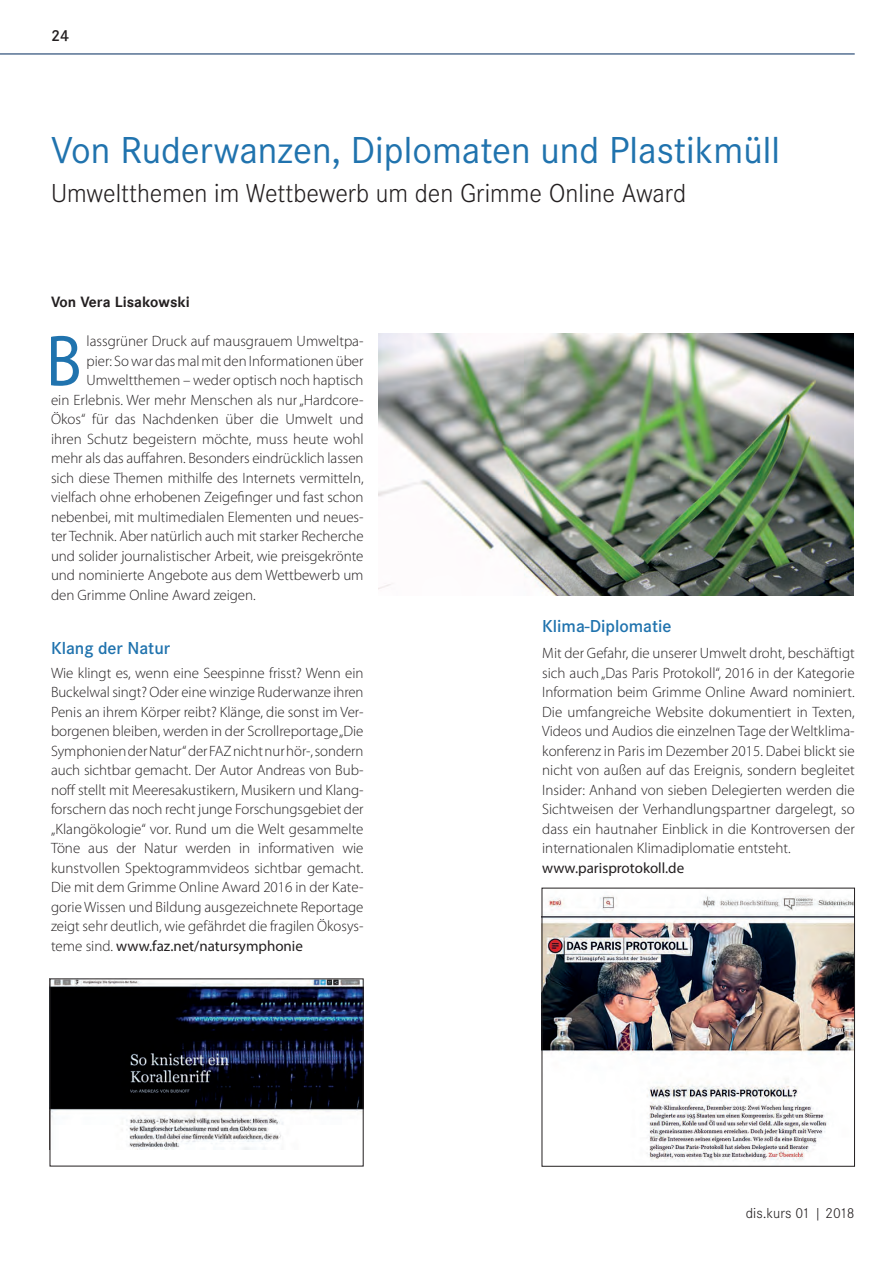
<style>
.page{position:relative;width:893px;height:1263px;background:#fff}
.page>*{position:absolute;margin:0;border:0;box-sizing:border-box;transform-origin:0 0}
._05A-Initial-Dossier{font:72.9px "Myriad Pro";color:#2073ae;scale:.9 1}
._01B-Headline-Doss{font:39px "Corporate S";color:#2073ae}
._02B-Subline{font:300 27px "Corporate S";color:#231f20}
._04B-ZUE-Dossier{font:600 18px "Corporate S";color:#2073ae}
.t1{font:600 16.5px "Corporate S";color:#231f20}
._01A-fliesstext{font:300 15px/19.5px "Myriad Pro";color:#231f20;text-align:justify}
._05A-Initial-Dossier-2{font:300 15px "Myriad Pro";letter-spacing:-.005em;color:#231f20}
._01A-fliesstext-2{font:15px "Myriad Pro";color:#231f20}
.t2{font:300 15px "Corporate S";color:#231f20}
._04A-vonAutor{font:700 14.7px "Corporate SBQ";color:#231f20}
.s1{font-weight:400}
</style>
<div class="page">
<hr style="left:0;top:54px;width:855px;height:1px;background:#002a5c">
<img style="left:544px;top:895px;width:309px;height:266px">
<div style="left:542px;top:888px;width:313px;height:278px;border:1px solid #231f20"></div>
<img style="left:52px;top:980px;width:310px;height:169px">
<div style="left:50px;top:978px;width:314px;height:188px;border:1px solid #231f20"></div>
<img style="left:378px;top:333px;width:475px;height:262px">
<p class="t1" style="left:51px;top:26px;width:20px">24</p>
<p class="_01B-Headline-Doss" style="left:51px;top:128px;width:730px">Von Ruderwanzen, Diplomaten und Plastikmüll</p>
<p class="_02B-Subline" style="left:51px;top:178px;width:637px">Umweltthemen im Wettbewerb um den Grimme Online Award</p>
<p class="_04A-vonAutor" style="left:51px;top:293px;width:140px">Von Vera Lisakowski</p>
<p class="_05A-Initial-Dossier" style="left:46px;top:316px;width:41px">B</p>
<p class="_05A-Initial-Dossier-2" style="left:86px;top:332px;width:279px">lassgrüner Druck auf mausgrauem Umweltpa-</p>
<p class="_05A-Initial-Dossier-2" style="left:86px;top:352px;width:278px">pier: So war das mal mit den Informationen über</p>
<p class="_05A-Initial-Dossier-2" style="left:86px;top:371px;width:279px">Umweltthemen – weder optisch noch haptisch</p>
<p class="_05A-Initial-Dossier-2" style="left:51px;top:391px;width:314px">ein Erlebnis. Wer mehr Menschen als nur „Hardcore-</p>
<p class="_05A-Initial-Dossier-2" style="left:51px;top:410px;width:314px">Ökos“ für das Nachdenken über die Umwelt und</p>
<p class="_05A-Initial-Dossier-2" style="left:51px;top:430px;width:314px">ihren Schutz begeistern möchte, muss heute wohl</p>
<p class="_05A-Initial-Dossier-2" style="left:51px;top:449px;width:314px">mehr als das auffahren. Besonders eindrücklich lassen</p>
<p class="_05A-Initial-Dossier-2" style="left:51px;top:469px;width:314px">sich diese Themen mithilfe des Internets vermitteln,</p>
<p class="_05A-Initial-Dossier-2" style="left:51px;top:488px;width:314px">vielfach ohne erhobenen Zeigefinger und fast schon</p>
<p class="_05A-Initial-Dossier-2" style="left:51px;top:508px;width:314px">nebenbei, mit multimedialen Elementen und neues-</p>
<p class="_05A-Initial-Dossier-2" style="left:51px;top:527px;width:314px">ter Technik. Aber natürlich auch mit starker Recherche</p>
<p class="_05A-Initial-Dossier-2" style="left:51px;top:547px;width:314px">und solider journalistischer Arbeit, wie preisgekrönte</p>
<p class="_05A-Initial-Dossier-2" style="left:51px;top:566px;width:314px">und nominierte Angebote aus dem Wettbewerb um</p>
<p class="_05A-Initial-Dossier-2" style="left:51px;top:586px;width:206px">den Grimme Online Award zeigen.</p>
<p class="_04B-ZUE-Dossier" style="left:51px;top:637px;width:121px">Klang der Natur</p>
<p class="_01A-fliesstext" style="left:51px;top:663px;width:314px">Wie klingt es, wenn eine Seespinne frisst? Wenn ein Buckelwal singt? Oder eine winzige Ruderwanze ihren Penis an ihrem Körper reibt? Klänge, die sonst im Ver&shy;borgenen bleiben, werden in der Scrollreportage „Die Symphonien der Natur“ der FAZ nicht nur hör-, sondern auch sichtbar gemacht. Der Autor Andreas von Bub&shy;noff stellt mit Meeresakustikern, Musikern und Klang&shy;forschern das noch recht junge Forschungsgebiet der „Klangökologie“ vor. Rund um die Welt gesammelte Töne aus der Natur werden in informativen wie kunstvollen Spektogrammvideos sichtbar gemacht.<br>Die mit dem Grimme Online Award 2016 in der Kate&shy;gorie Wissen und Bildung ausgezeichnete Reportage zeigt sehr deutlich, wie gefährdet die fragilen Ökosys&shy;teme sind. <span class="s1">www.faz.net/natursymphonie</span></p>
<p class="_04B-ZUE-Dossier" style="left:542px;top:615px;width:131px">Klima-Diplomatie</p>
<p class="_01A-fliesstext" style="left:542px;top:643px;width:314px">Mit der Gefahr, die unserer Umwelt droht, beschäftigt sich auch „Das Paris Protokoll“, 2016 in der Kategorie Information beim Grimme Online Award nominiert.<br>Die umfangreiche Website dokumentiert in Texten, Videos und Audios die einzelnen Tage der Weltklima&shy;konferenz in Paris im Dezember 2015. Dabei blickt sie nicht von außen auf das Ereignis, sondern begleitet Insider: Anhand von sieben Delegierten werden die Sichtweisen der Verhandlungspartner dargelegt, so dass ein hautnaher Einblick in die Kontroversen der internationalen Klimadiplomatie entsteht.</p>
<p class="_01A-fliesstext-2" style="left:542px;top:859px;width:144px">www.parisprotokoll.de</p>
<p class="t2" style="left:746px;top:1204px;width:110px">dis.kurs 01 | 2018</p>
</div>
